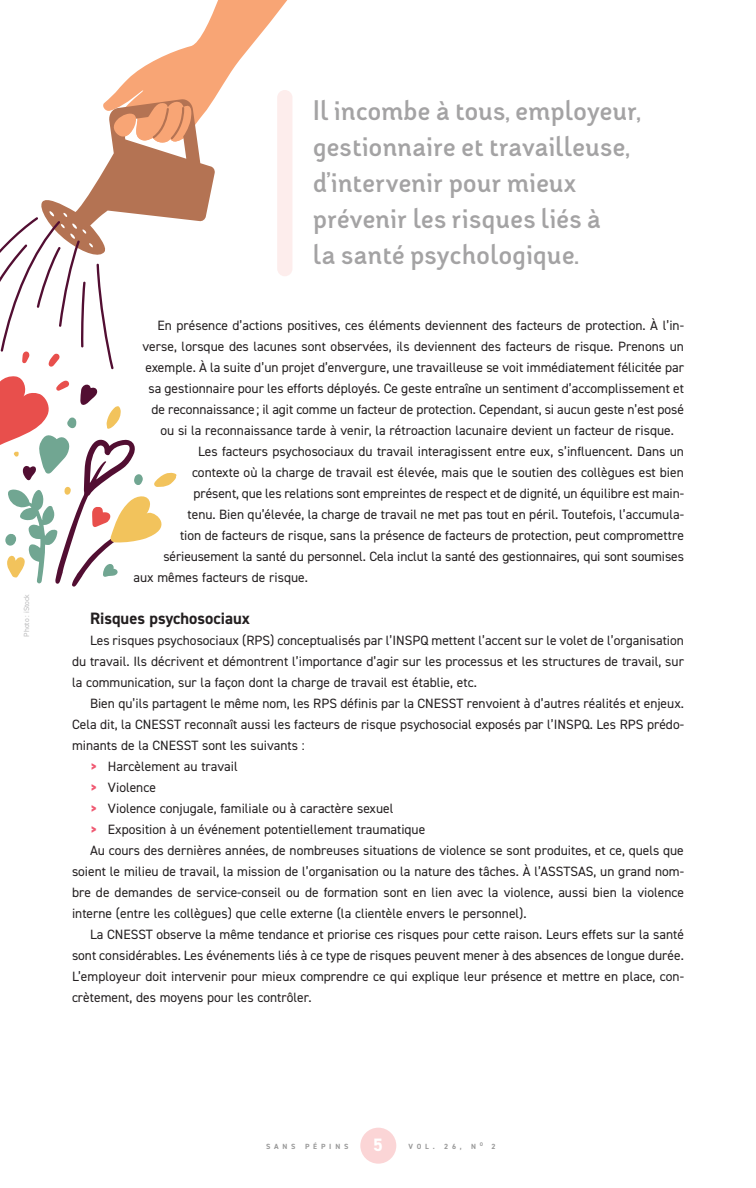
<style>
.page{position:relative;width:756px;height:1188px;background:#fff}
.page>*{position:absolute;margin:0;border:0;box-sizing:border-box;transform-origin:0 0}
.sp-extraits{font:700 27px/36px "Adoquin";letter-spacing:.02em;color:#a4a3a4}
.t1{font:700 18px "DIN2014";color:#fff}
.ap-article-1er-soustitre{font:700 16.5px "DIN2014";color:#231f20}
.sp-article-texte{font:13.5px/21px "DIN2014";color:#231f20;text-align:justify}
.t2{font:700 7.5px "DIN2014";letter-spacing:.51em;color:#999}
.SP-reference_texte{font:7.5px "DIN2014";color:#bbbbbc}
.t3{font:700 5.25px "DIN2014";color:#999}
.s1{font-weight:800;color:#f05972}
.s2{font-size:7.5px}
</style>
<div class="page">
<div style="left:360px;top:1128px;width:36px;height:36px;background:#fbd5d6;border-radius:50%"></div>
<svg style="left:0;top:376px;width:177px;height:211px"></svg>
<svg style="left:0;top:0;width:292px;height:369px"></svg>
<div style="left:277px;top:90px;width:15px;height:186px;background:#fdedec;border-radius:8px"></div>
<p class="SP-reference_texte" style="left:22px;top:637px;width:44px;rotate:-90deg">Photo : iStock</p>
<p class="sp-extraits" style="left:313px;top:92px;width:329px">Il incombe à tous, employeur, gestionnaire et travailleuse, d’intervenir pour mieux</p>
<p class="sp-extraits" style="left:313px;top:200px;width:289px">prévenir les risques liés à</p>
<p class="sp-extraits" style="left:313px;top:236px;width:267px">la santé psychologique.</p>
<p class="sp-article-texte" style="left:158px;top:315px;width:527px">En présence d’actions positives, ces éléments deviennent des facteurs de protection. À l’in-</p>
<p class="sp-article-texte" style="left:142px;top:336px;width:543px">verse, lorsque des lacunes sont observées, ils deviennent des facteurs de risque. Prenons un</p>
<p class="sp-article-texte" style="left:146px;top:357px;width:540px">exemple. À la suite d’un projet d’envergure, une travailleuse se voit immédiatement félicitée par</p>
<p class="sp-article-texte" style="left:148px;top:378px;width:537px">sa gestionnaire pour les efforts déployés. Ce geste entraîne un sentiment d’accomplissement et</p>
<p class="sp-article-texte" style="left:152px;top:399px;width:534px">de reconnaissance; il agit comme un facteur de protection. Cependant, si aucun geste n’est posé</p>
<p class="sp-article-texte" style="left:160px;top:420px;width:515px">ou si la reconnaissance tarde à venir, la rétroaction lacunaire devient un facteur de risque.</p>
<p class="sp-article-texte" style="left:198px;top:441px;width:488px">Les facteurs psychosociaux du travail interagissent entre eux, s’influencent. Dans un</p>
<p class="sp-article-texte" style="left:192px;top:462px;width:493px">contexte où la charge de travail est élevée, mais que le soutien des collègues est bien</p>
<p class="sp-article-texte" style="left:194px;top:483px;width:491px">présent, que les relations sont empreintes de respect et de dignité, un équilibre est main-</p>
<p class="sp-article-texte" style="left:188px;top:504px;width:497px">tenu. Bien qu’élevée, la charge de travail ne met pas tout en péril. Toutefois, l’accumula-</p>
<p class="sp-article-texte" style="left:180px;top:525px;width:505px">tion de facteurs de risque, sans la présence de facteurs de protection, peut compromettre</p>
<p class="sp-article-texte" style="left:164px;top:546px;width:522px">sérieusement la santé du personnel. Cela inclut la santé des gestionnaires, qui sont soumises</p>
<p class="sp-article-texte" style="left:134px;top:567px;width:176px">aux mêmes facteurs de risque.</p>
<p class="ap-article-1er-soustitre" style="left:90px;top:607px;width:161px">Risques psychosociaux</p>
<p class="sp-article-texte" style="left:72px;top:630px;width:614px;text-indent:18px">Les risques psychosociaux (RPS) conceptualisés par l’INSPQ mettent l’accent sur le volet de l’organisation du travail. Ils décrivent et démontrent l’importance d’agir sur les processus et les structures de travail, sur la communication, sur la façon dont la charge de travail est établie, etc.</p>
<p class="sp-article-texte" style="left:72px;top:693px;width:613px;text-indent:18px">Bien qu’ils partagent le même nom, les RPS définis par la CNESST renvoient à d’autres réalités et enjeux.<br>Cela dit, la CNESST reconnaît aussi les facteurs de risque psychosocial exposés par l’INSPQ. Les RPS prédo&shy;minants de la CNESST sont les suivants :</p>
<p class="sp-article-texte" style="left:90px;top:756px;width:149px"><span class="s1">&gt;</span> Harcèlement au travail</p>
<p class="sp-article-texte" style="left:90px;top:777px;width:68px"><span class="s1">&gt;</span> Violence</p>
<p class="sp-article-texte" style="left:90px;top:798px;width:305px"><span class="s1">&gt;</span> Violence conjugale, familiale ou à caractère sexuel</p>
<p class="sp-article-texte" style="left:90px;top:819px;width:337px"><span class="s1">&gt;</span> Exposition à un événement potentiellement traumatique</p>
<p class="sp-article-texte" style="left:72px;top:840px;width:614px;text-indent:18px">Au cours des dernières années, de nombreuses situations de violence se sont produites, et ce, quels que soient le milieu de travail, la mission de l’organisation ou la nature des tâches. À l’ASSTSAS, un grand nom&shy;bre de demandes de service-conseil ou de formation sont en lien avec la violence, aussi bien la violence interne (entre les collègues) que celle externe (la clientèle envers le personnel).</p>
<p class="sp-article-texte" style="left:72px;top:924px;width:614px;text-indent:18px">La CNESST observe la même tendance et priorise ces risques pour cette raison. Leurs effets sur la santé sont considérables. Les événements liés à ce type de risques peuvent mener à des absences de longue durée.<br>L’employeur doit intervenir pour mieux comprendre ce qui explique leur présence et mettre en place, con&shy;crètement, des moyens pour les contrôler.</p>
<p class="t1" style="left:373px;top:1133px;width:11px">5</p>
<p class="t3" style="left:480px;top:1141px;width:17px">O <span class="s2">2</span></p>
<p class="t2" style="left:266px;top:1141px;width:31px">SANS</p>
<p class="t2" style="left:305px;top:1141px;width:45px">PÉPINS</p>
<p class="t2" style="left:408px;top:1141px;width:55px">VOL. 26,</p>
<p class="t2" style="left:471px;top:1141px;width:6px">N</p>
</div>
